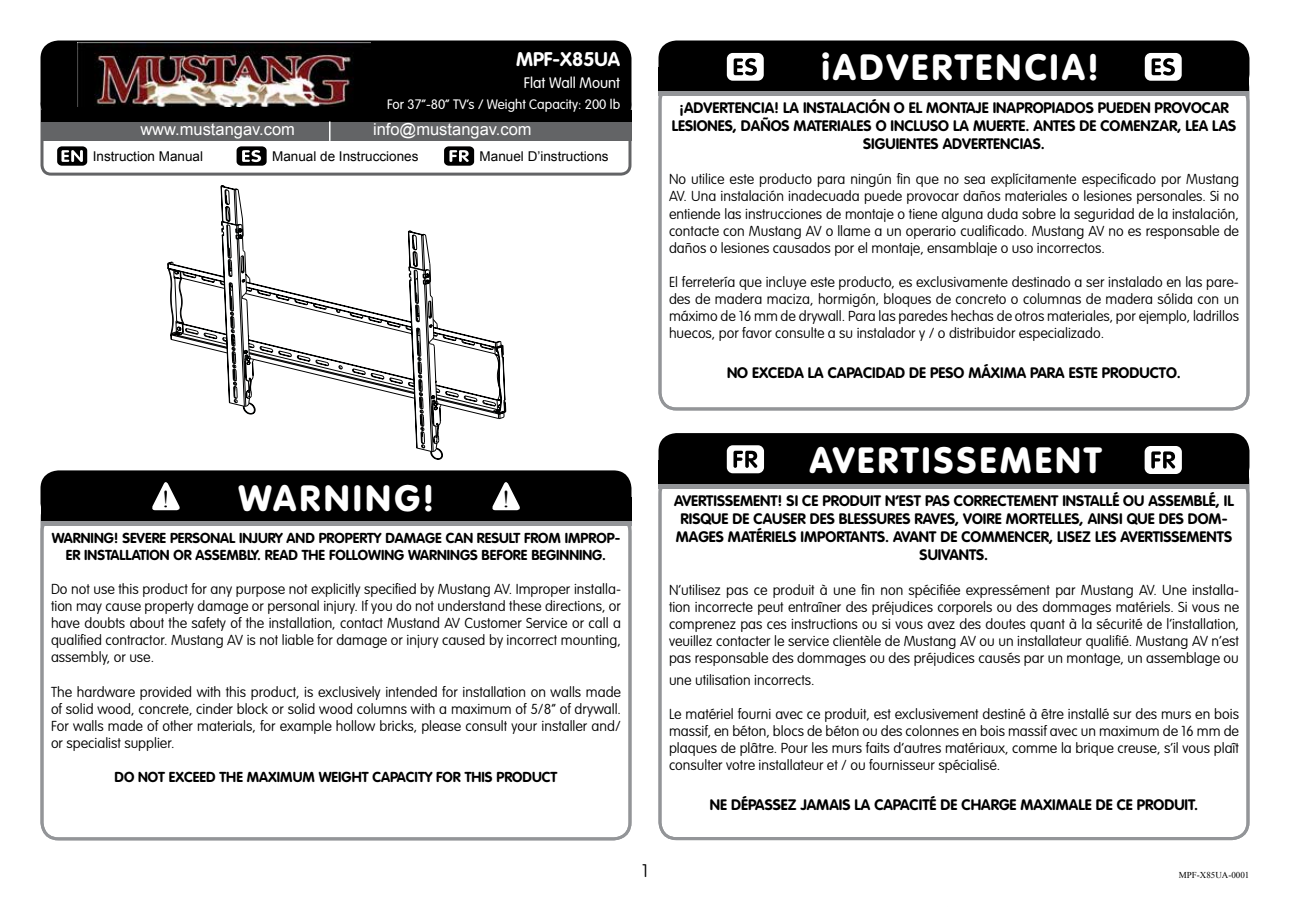
<style>
.page{position:relative;width:1290px;height:920px;background:#fff}
.page>*{position:absolute;margin:0;border:0;box-sizing:border-box;transform-origin:0 0}
.t1{font:900 36px "VAG Rounded Std";letter-spacing:.1em;color:#fff}
.t2{font:24px "Times New Roman";color:#000}
.t3{font:700 19.5px "VAG Rounded Std";color:#fff}
.t4{font:100 18px "VAG Rounded Std";color:#000}
.t5{font:16.5px "Arial";color:#fff}
.t6{font:700 15px/18px "VAG Rounded Std";color:#000;text-align:center}
.t7{font:300 15px "VAG Rounded Std";color:#fff}
.t8{font:100 14.25px/17.1px "VAG Rounded Std";color:#000;text-align:justify}
.t9{font:700 14.25px/17.1px "VAG Rounded Std";color:#000;text-align:center}
.t10{font:13.5px "Arial";color:#000}
.t11{font:300 13.5px "VAG Rounded Std";color:#fff}
.t12{font:9px "Times New Roman";color:#000}
</style>
<div class="page">
<div style="left:40px;top:95px;width:591px;height:81px;border:3px solid #636466;border-radius:9px"></div>
<div style="left:40px;top:41px;width:591px;height:80px;background:#000;border-radius:18px"></div>
<div style="left:40px;top:121px;width:591px;height:20px;background:#636466"></div>
<div style="left:40px;top:110px;width:591px;height:11px;background:#000"></div>
<div style="left:444px;top:146px;width:30px;height:20px;background:#000;border-radius:5px"></div>
<svg style="left:449px;top:150px;width:20px;height:12px"></svg>
<div style="left:237px;top:146px;width:30px;height:20px;background:#000;border-radius:5px"></div>
<svg style="left:242px;top:150px;width:19px;height:12px"></svg>
<div style="left:57px;top:146px;width:30px;height:20px;background:#000;border-radius:5px"></div>
<svg style="left:61px;top:150px;width:22px;height:12px"></svg>
<svg style="left:329px;top:121px;width:1px;height:20px"></svg>
<svg style="left:167px;top:261px;width:336px;height:191px"></svg>
<svg style="left:175px;top:185px;width:330px;height:227px"></svg>
<div style="left:658px;top:84px;width:591px;height:326px;border:3px solid #939598;border-radius:17px"></div>
<div style="left:658px;top:41px;width:591px;height:50px;background:#000;border-radius:18px"></div>
<div style="left:658px;top:68px;width:591px;height:23px;background:#000"></div>
<div style="left:658px;top:91px;width:591px;height:5px;background:#939598"></div>
<div style="left:727px;top:53px;width:37px;height:28px;background:#fff;border-radius:6px"></div>
<svg style="left:734px;top:58px;width:23px;height:18px"></svg>
<div style="left:1145px;top:53px;width:37px;height:28px;background:#fff;border-radius:6px"></div>
<svg style="left:1151px;top:58px;width:24px;height:18px"></svg>
<div style="left:658px;top:476px;width:591px;height:364px;border:3px solid #939598;border-radius:17px"></div>
<div style="left:658px;top:433px;width:591px;height:51px;background:#000;border-radius:18px"></div>
<div style="left:658px;top:460px;width:591px;height:24px;background:#000"></div>
<div style="left:658px;top:484px;width:591px;height:5px;background:#939598"></div>
<div style="left:727px;top:445px;width:37px;height:28px;background:#fff;border-radius:6px"></div>
<svg style="left:733px;top:451px;width:24px;height:17px"></svg>
<div style="left:1145px;top:446px;width:37px;height:28px;background:#fff;border-radius:6px"></div>
<svg style="left:1151px;top:451px;width:24px;height:18px"></svg>
<div style="left:40px;top:514px;width:591px;height:326px;border:3px solid #939598;border-radius:17px"></div>
<div style="left:40px;top:470px;width:591px;height:51px;background:#000;border-radius:18px"></div>
<div style="left:40px;top:497px;width:591px;height:24px;background:#000"></div>
<div style="left:40px;top:521px;width:591px;height:5px;background:#939598"></div>
<svg style="left:152px;top:482px;width:28px;height:28px"></svg>
<svg style="left:492px;top:482px;width:28px;height:28px"></svg>
<img style="left:78px;top:43px;width:292px;height:63px">
<h3 class="t3" style="left:516px;top:48px;width:106px">MPF-X85UA</h3>
<p class="t7" style="left:524px;top:74px;width:98px">Flat Wall Mount</p>
<p class="t11" style="left:387px;top:97px;width:235px">For 37”-80” TV’s / Weight Capacity: 200 lb</p>
<p class="t5" style="left:140px;top:118px;width:156px">www.mustangav.com</p>
<p class="t5" style="left:373px;top:118px;width:160px">info@mustangav.com</p>
<p class="t10" style="left:93px;top:148px;width:112px">Instruction Manual</p>
<p class="t10" style="left:272px;top:148px;width:148px">Manual de Instrucciones</p>
<p class="t10" style="left:480px;top:148px;width:131px">Manuel D’instructions</p>
<h1 class="t1" style="left:822px;top:46px;width:277px">iADVERTENCIA!</h1>
<p class="t6" style="left:672px;top:100px;width:566px">¡ADVERTENCIA! LA INSTALACIÓN O EL MONTAJE INAPROPIADOS PUEDEN PROVOCAR<br>LESIONES, DAÑOS MATERIALES O INCLUSO LA MUERTE. ANTES DE COMENZAR, LEA LAS<br>SIGUIENTES ADVERTENCIAS.</p>
<p class="t8" style="left:669px;top:171px;width:571px">No utilice este producto para ningún fin que no sea explícitamente especificado por Mustang AV. Una instalación inadecuada puede provocar daños materiales o lesiones personales. Si no entiende las instrucciones de montaje o tiene alguna duda sobre la seguridad de la instalación, contacte con Mustang AV o llame a un operario cualificado. Mustang AV no es responsable de daños o lesiones causados por el montaje, ensamblaje o uso incorrectos.</p>
<p class="t8" style="left:669px;top:274px;width:571px">El ferretería que incluye este producto, es exclusivamente destinado a ser instalado en las pare&shy;des de madera maciza, hormigón, bloques de concreto o columnas de madera sólida con un máximo de 16 mm de drywall. Para las paredes hechas de otros materiales, por ejemplo, ladrillos huecos, por favor consulte a su instalador y / o distribuidor especializado.</p>
<p class="t6" style="left:727px;top:364px;width:455px">NO EXCEDA LA CAPACIDAD DE PESO MÁXIMA PARA ESTE PRODUCTO.</p>
<h1 class="t1" style="left:239px;top:477px;width:196px">WARNING!</h1>
<h2 class="t2" style="left:162px;top:483px;width:9px">!</h2>
<h2 class="t2" style="left:502px;top:483px;width:9px">!</h2>
<p class="t9" style="left:52px;top:530px;width:570px">WARNING! SEVERE PERSONAL INJURY AND PROPERTY DAMAGE CAN RESULT FROM IMPROP-<br>ER INSTALLATION OR ASSEMBLY. READ THE FOLLOWING WARNINGS BEFORE BEGINNING.</p>
<p class="t8" style="left:51px;top:581px;width:571px">Do not use this product for any purpose not explicitly specified by Mustang AV. Improper installa&shy;tion may cause property damage or personal injury. If you do not understand these directions, or have doubts about the safety of the installation, contact Mustand AV Customer Service or call a qualified contractor. Mustang AV is not liable for damage or injury caused by incorrect mounting, assembly, or use.</p>
<p class="t8" style="left:51px;top:683px;width:571px">The hardware provided with this product, is exclusively intended for installation on walls made of solid wood, concrete, cinder block or solid wood columns with a maximum of 5/8” of drywall.<br>For walls made of other materials, for example hollow bricks, please consult your installer and/ or specialist supplier.</p>
<p class="t9" style="left:115px;top:769px;width:444px">DO NOT EXCEED THE MAXIMUM WEIGHT CAPACITY FOR THIS PRODUCT</p>
<h1 class="t1" style="left:810px;top:438px;width:293px">AVERTISSEMENT</h1>
<p class="t6" style="left:674px;top:492px;width:561px">AVERTISSEMENT! SI CE PRODUIT N’EST PAS CORRECTEMENT INSTALLÉ OU ASSEMBLÉ, IL RISQUE DE CAUSER DES BLESSURES RAVES, VOIRE MORTELLES, AINSI QUE DES DOM-MAGES MATÉRIELS IMPORTANTS. AVANT DE COMMENCER, LISEZ LES AVERTISSEMENTS SUIVANTS.</p>
<p class="t8" style="left:669px;top:582px;width:571px">N’utilisez pas ce produit à une fin non spécifiée expressément par Mustang AV. Une installa&shy;tion incorrecte peut entraîner des préjudices corporels ou des dommages matériels. Si vous ne comprenez pas ces instructions ou si vous avez des doutes quant à la sécurité de l’installation, veuillez contacter le service clientèle de Mustang AV ou un installateur qualifié. Mustang AV n’est pas responsable des dommages ou des préjudices causés par un montage, un assemblage ou</p>
<p class="t8" style="left:669px;top:672px;width:147px">une utilisation incorrects.</p>
<p class="t8" style="left:669px;top:706px;width:571px">Le matériel fourni avec ce produit, est exclusivement destiné à être installé sur des murs en bois massif, en béton, blocs de béton ou des colonnes en bois massif avec un maximum de 16 mm de plaques de plâtre. Pour les murs faits d’autres matériaux, comme la brique creuse, s’il vous plaît consulter votre installateur et / ou fournisseur spécialisé.</p>
<p class="t6" style="left:710px;top:796px;width:490px">NE DÉPASSEZ JAMAIS LA CAPACITÉ DE CHARGE MAXIMALE DE CE PRODUIT.</p>
<p class="t4" style="left:642px;top:860px;width:8px">1</p>
<p class="t12" style="left:1179px;top:868px;width:72px">MPF-X85UA-0001</p>
</div>
